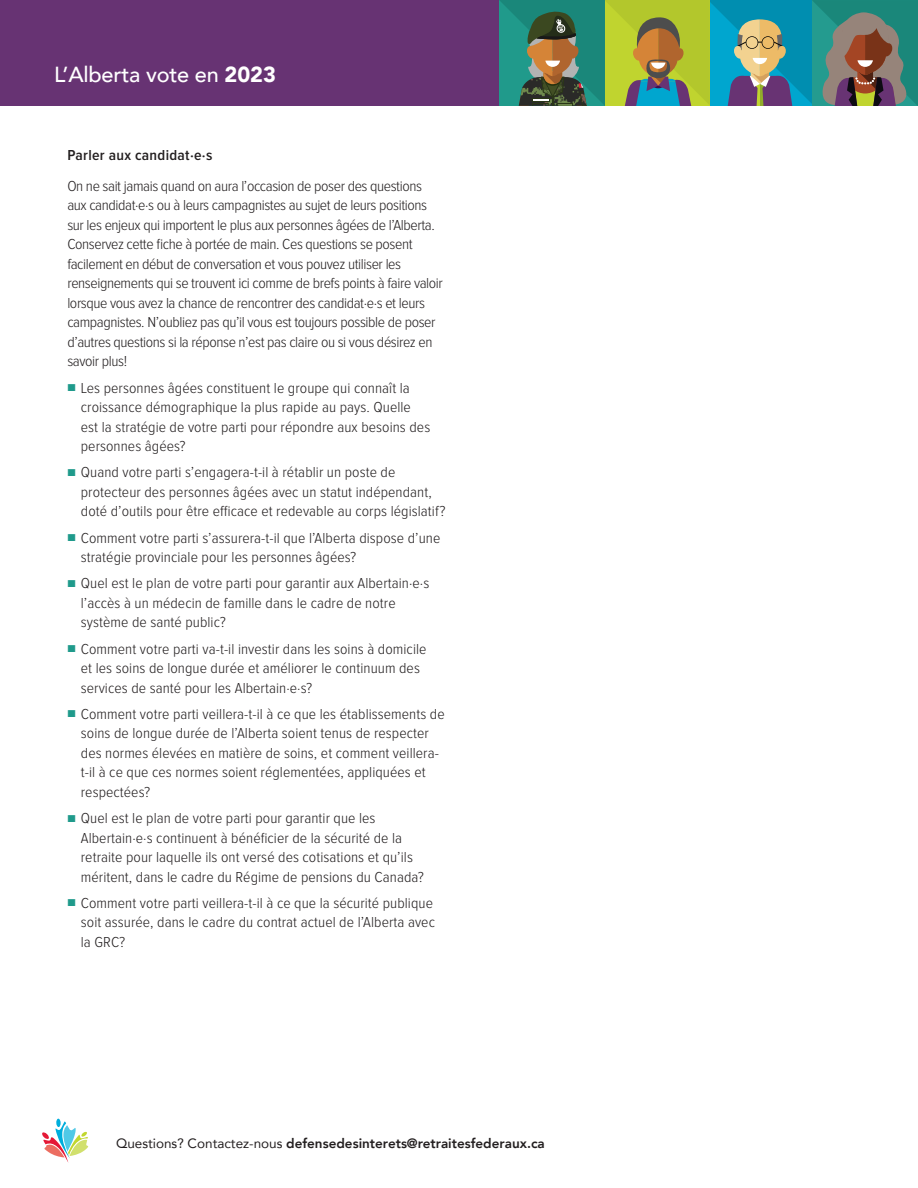
<style>
.page{position:relative;width:918px;height:1188px;background:#fff}
.page>*{position:absolute;margin:0;border:0;box-sizing:border-box;transform-origin:0 0}
.t1{font:500 21.75px "Avenir";letter-spacing:-.01em;color:#fff}
.copy{font:300 15px/19.5px "Proxima Nova Cond";letter-spacing:.005em;color:#231f20;scale:1.05 1}
.copy-2{font:300 15px/19.5px "Proxima Nova Cond";letter-spacing:-.025em;color:#231f20;scale:1.05 1}
.copy_subheadings{font:600 15px "Proxima Nova Cond";letter-spacing:.02em;color:#231f20;scale:1.05 1}
.t2{font:800 13.5px "Avenir";color:#231f20}
.s1{font-weight:900}
.s2{font-size:12px;color:#1f9a8b}
.s3{font-weight:400}
</style>
<div class="page">
<div style="left:0;top:0;width:499px;height:106px;background:#673373"></div>
<svg style="left:499px;top:0;width:419px;height:106px;background:#5e8c6c"></svg>
<div style="left:56px;top:1119px;width:5px;height:8px;background:#00aedc;border-radius:50%"></div>
<svg style="left:42px;top:1121px;width:46px;height:42px"></svg>
<h1 class="t1" style="left:54px;top:56px;width:224px">L’Alberta vote en <span class="s1">2023</span></h1>
<p class="copy_subheadings" style="left:67px;top:147px;width:140px">Parler aux candidat·e·s</p>
<p class="copy-2" style="left:67px;top:177px;width:359px">On ne sait jamais quand on aura l’occasion de poser des questions aux candidat·e·s ou à leurs campagnistes au sujet de leurs positions sur les enjeux qui importent le plus aux personnes âgées de l’Alberta.<br>Conservez cette fiche à portée de main. Ces questions se posent facilement en début de conversation et vous pouvez utiliser les renseignements qui se trouvent ici comme de brefs points à faire valoir lorsque vous avez la chance de rencontrer des candidat·e·s et leurs campagnistes. N’oubliez pas qu’il vous est toujours possible de poser d’autres questions si la réponse n’est pas claire ou si vous désirez en savoir plus!</p>
<p class="copy" style="left:81px;top:378px;width:334px;text-indent:-14px"><span class="s2">■</span> Les personnes âgées constituent le groupe qui connaît la croissance démographique la plus rapide au pays. Quelle est la stratégie de votre parti pour répondre aux besoins des personnes âgées?</p>
<p class="copy" style="left:81px;top:463px;width:349px;text-indent:-14px"><span class="s2">■</span> Quand votre parti s’engagera-t-il à rétablir un poste de protecteur des personnes âgées avec un statut indépendant, doté d’outils pour être efficace et redevable au corps législatif?</p>
<p class="copy" style="left:81px;top:528px;width:344px;text-indent:-14px"><span class="s2">■</span> Comment votre parti s’assurera-t-il que l’Alberta dispose d’une stratégie provinciale pour les personnes âgées?</p>
<p class="copy" style="left:81px;top:574px;width:333px;text-indent:-14px"><span class="s2">■</span> Quel est le plan de votre parti pour garantir aux Albertain·e·s l’accès à un médecin de famille dans le cadre de notre système de santé public?</p>
<p class="copy" style="left:81px;top:639px;width:331px;text-indent:-14px"><span class="s2">■</span> Comment votre parti va-t-il investir dans les soins à domicile et les soins de longue durée et améliorer le continuum des services de santé pour les Albertain·e·s?</p>
<p class="copy" style="left:81px;top:705px;width:348px;text-indent:-14px"><span class="s2">■</span> Comment votre parti veillera-t-il à ce que les établissements de soins de longue durée de l’Alberta soient tenus de respecter des normes élevées en matière de soins, et comment veillera&shy;t-il à ce que ces normes soient réglementées, appliquées et respectées?</p>
<p class="copy" style="left:81px;top:809px;width:328px;text-indent:-14px"><span class="s2">■</span> Quel est le plan de votre parti pour garantir que les Albertain·e·s continuent à bénéficier de la sécurité de la retraite pour laquelle ils ont versé des cotisations et qu’ils méritent, dans le cadre du Régime de pensions du Canada?</p>
<p class="copy" style="left:81px;top:894px;width:339px;text-indent:-14px"><span class="s2">■</span> Comment votre parti veillera-t-il à ce que la sécurité publique soit assurée, dans le cadre du contrat actuel de l’Alberta avec la GRC?</p>
<p class="t2" style="left:116px;top:1133px;width:430px"><span class="s3">Questions? Contactez-nous</span> defensedesinterets@retraitesfederaux.ca</p>
</div>
